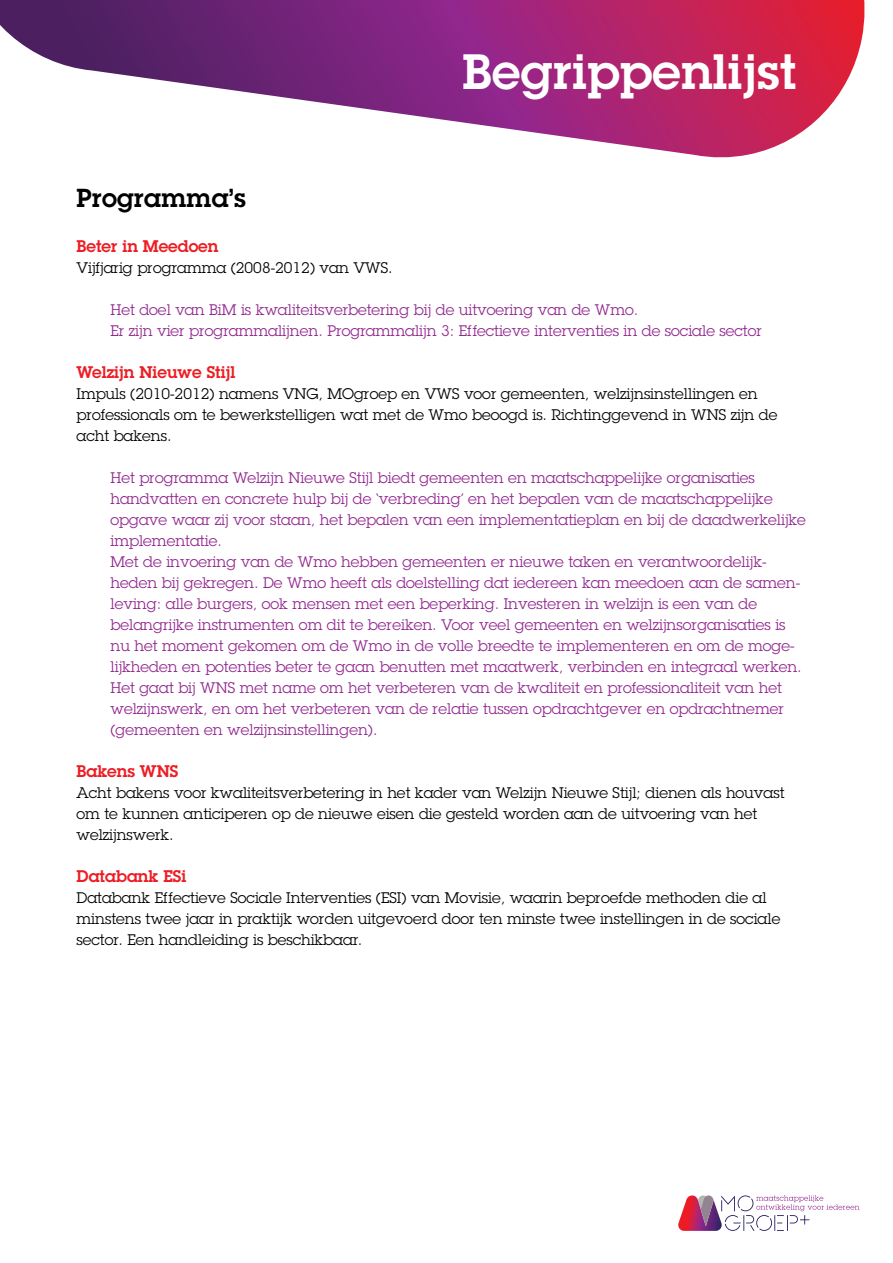
<style>
.page{position:relative;width:893px;height:1263px;background:#fff}
.page>*{position:absolute;margin:0;border:0;box-sizing:border-box;transform-origin:0 0}
.t1{font:600 48.6px "Lubalin Graph";letter-spacing:.01em;color:#fff}
.t2{font:600 25.5px "Lubalin Graph";letter-spacing:.01em;color:#000}
.t3{font:600 16.5px "Lubalin Graph";color:#ed1d24}
.t4{font:15px/21px "Lubalin Graph";color:#92278f}
.t5{font:15px/21px "Lubalin Graph";color:#000}
</style>
<div class="page">
<svg style="left:0;top:0;width:865px;height:158px"></svg>
<svg style="left:678px;top:1195px;width:181px;height:36px"></svg>
<h1 class="t1" style="left:463px;top:39px;width:335px">Begrippenlijst</h1>
<h2 class="t2" style="left:77px;top:181px;width:171px">Programma’s</h2>
<p class="t3" style="left:77px;top:235px;width:143px">Beter in Meedoen</p>
<p class="t5" style="left:77px;top:257px;width:318px">Vijfjarig programma (2008-2012) van VWS.</p>
<p class="t4" style="left:111px;top:299px;width:653px">Het doel van BiM is kwaliteitsverbetering bij de uitvoering van de Wmo.<br>Er zijn vier programmalijnen. Programmalijn 3: Effectieve interventies in de sociale sector</p>
<p class="t3" style="left:77px;top:361px;width:160px">Welzijn Nieuwe Stijl</p>
<p class="t5" style="left:77px;top:383px;width:702px">Impuls (2010-2012) namens VNG, MOgroep en VWS voor gemeenten, welzijnsinstellingen en professionals om te bewerkstelligen wat met de Wmo beoogd is. Richtinggevend in WNS zijn de acht bakens.</p>
<p class="t4" style="left:111px;top:467px;width:697px">Het programma Welzijn Nieuwe Stijl biedt gemeenten en maatschappelijke organisaties handvatten en concrete hulp bij de ‘verbreding’ en het bepalen van de maatschappelijke opgave waar zij voor staan, het bepalen van een implementatieplan en bij de daadwerkelijke implementatie.<br>Met de invoering van de Wmo hebben gemeenten er nieuwe taken en verantwoordelijk&shy;heden bij gekregen. De Wmo heeft als doelstelling dat iedereen kan meedoen aan de samen&shy;leving: alle burgers, ook mensen met een beperking. Investeren in welzijn is een van de belangrijke instrumenten om dit te bereiken. Voor veel gemeenten en welzijnsorganisaties is nu het moment gekomen om de Wmo in de volle breedte te implementeren en om de moge&shy;lijkheden en potenties beter te gaan benutten met maatwerk, verbinden en integraal werken.<br>Het gaat bij WNS met name om het verbeteren van de kwaliteit en professionaliteit van het welzijnswerk, en om het verbeteren van de relatie tussen opdrachtgever en opdrachtnemer (gemeenten en welzijnsinstellingen).</p>
<p class="t3" style="left:77px;top:760px;width:103px">Bakens WNS</p>
<p class="t5" style="left:77px;top:782px;width:709px">Acht bakens voor kwaliteitsverbetering in het kader van Welzijn Nieuwe Stijl; dienen als houvast om te kunnen anticiperen op de nieuwe eisen die gesteld worden aan de uitvoering van het welzijnswerk.</p>
<p class="t3" style="left:77px;top:865px;width:111px">Databank ESi</p>
<p class="t5" style="left:77px;top:887px;width:705px">Databank Effectieve Sociale Interventies (ESI) van Movisie, waarin beproefde methoden die al minstens twee jaar in praktijk worden uitgevoerd door ten minste twee instellingen in de sociale sector. Een handleiding is beschikbaar.</p>
</div>
